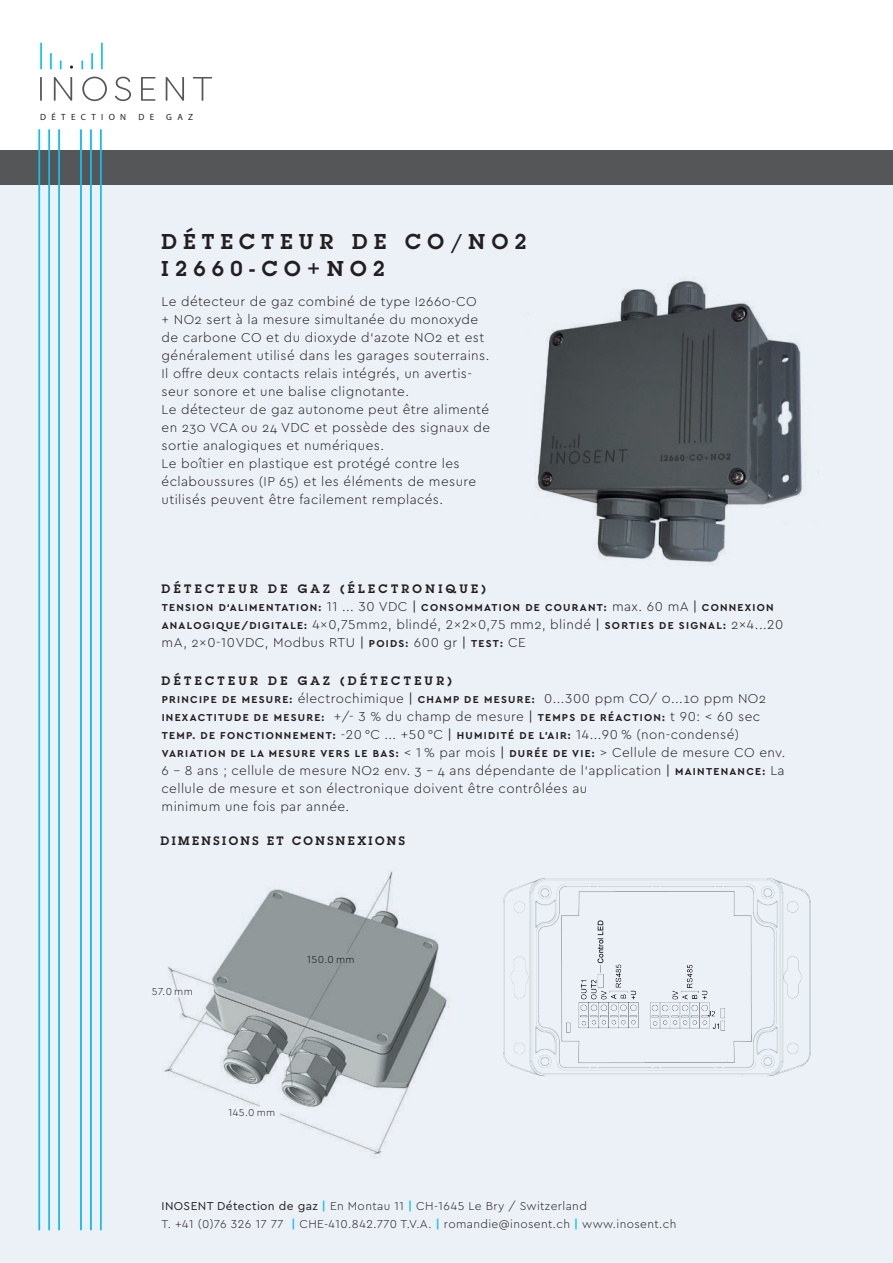
<style>
.page{position:relative;width:893px;height:1263px;background:#fff}
.page>*{position:absolute;margin:0;border:0;box-sizing:border-box;transform-origin:0 0}
.t1{font:600 21px/27px "Lubalin Graph";letter-spacing:.3em;color:#231f20}
.t2{font:300 13.5px/18px "Cera PRO";letter-spacing:.03em;color:#231f20}
.t3{font:300 12px/18px "Cera PRO";letter-spacing:.03em;color:#231f20}
.t4{font:600 12px "Lubalin Graph";letter-spacing:.28em;color:#231f20}
.t5{font:600 12px "Lubalin Graph";letter-spacing:.2em;color:#231f20}
.t6{font:700 10.5px/18px "Cera PRO";letter-spacing:.12em;color:#231f20}
.t7{font:300 10.5px "Cera PRO";letter-spacing:.045em;color:#231f20}
.t8{font:9px "Myriad Pro";letter-spacing:.59em;color:#231f20}
.s1{font-weight:300;font-size:13.5px}
.s2{font-weight:400;font-size:13.5px}
.s3{font-weight:700;font-size:10.5px}
.s4{font-weight:400}
.s5{font-weight:700;color:#15bef1}
</style>
<div class="page">
<div style="left:0;top:159px;width:893px;height:1104px;background:#ecf1f7"></div>
<div style="left:0;top:150px;width:893px;height:34px;background:#555657"></div>
<img style="left:535px;top:279px;width:284px;height:285px">
<hr style="left:39px;top:129px;width:1px;height:1101px;background:#15bef1">
<hr style="left:49px;top:129px;width:1px;height:1101px;background:#15bef1">
<hr style="left:58px;top:129px;width:2px;height:1101px;background:#15bef1">
<hr style="left:100px;top:129px;width:2px;height:1101px;background:#15bef1">
<hr style="left:90px;top:129px;width:2px;height:1101px;background:#15bef1">
<hr style="left:80px;top:129px;width:2px;height:1101px;background:#15bef1">
<img style="left:503px;top:879px;width:307px;height:197px">
<svg style="left:40px;top:77px;width:172px;height:24px"></svg>
<hr style="left:40px;top:43px;width:2px;height:26px;background:#15bef1">
<svg style="left:50px;top:53px;width:2px;height:16px"></svg>
<svg style="left:60px;top:60px;width:2px;height:9px"></svg>
<hr style="left:101px;top:43px;width:2px;height:26px;background:#15bef1">
<svg style="left:91px;top:53px;width:2px;height:16px"></svg>
<svg style="left:81px;top:60px;width:2px;height:9px"></svg>
<img style="left:164px;top:870px;width:285px;height:288px">
<p class="t8" style="left:40px;top:111px;width:88px">DÉTECTION</p>
<p class="t8" style="left:138px;top:111px;width:17px">D E</p>
<p class="t8" style="left:166px;top:111px;width:29px">GAZ</p>
<h1 class="t1" style="left:162px;top:228px;width:366px">DÉTECTEUR DE CO/NO2<br>I2660-CO+NO2</h1>
<p class="t2" style="left:162px;top:292px;width:330px">Le détecteur de gaz combiné de type I2660-CO<br>+ NO2 sert à la mesure simultanée du monoxyde de carbone CO et du dioxyde d‘azote NO2 et est généralement utilisé dans les garages souterrains.<br>Il offre deux contacts relais intégrés, un avertis&shy;seur sonore et une balise clignotante.<br>Le détecteur de gaz autonome peut être alimenté en 230 VCA ou 24 VDC et possède des signaux de sortie analogiques et numériques.<br>Le boîtier en plastique est protégé contre les éclaboussures (IP 65) et les éléments de mesure utilisés peuvent être facilement remplacés.</p>
<p class="t4" style="left:162px;top:581px;width:326px">DÉTECTEUR DE GAZ (ÉLECTRONIQUE)</p>
<p class="t6" style="left:162px;top:598px;width:614px">TENSION D‘ALIMENTATION: <span class="s1">11 ... 30 VDC</span> <span class="s2">|</span> CONSOMMATION DE COURANT: <span class="s1">max. 60 mA</span> <span class="s2">|</span> CONNEXION</p>
<p class="t2" style="left:162px;top:615px;width:623px"><span class="s3">ANALOGIQUE/DIGITALE:</span> 4×0,75mm2, blindé, 2×2×0,75 mm2, blindé <span class="s4">|</span> <span class="s3">SORTIES DE SIGNAL:</span> 2×4...20 mA, 2×0-10VDC, Modbus RTU <span class="s4">|</span> <span class="s3">POIDS:</span> 600 gr <span class="s4">|</span> <span class="s3">TEST:</span> CE</p>
<p class="t4" style="left:162px;top:672px;width:292px">DÉTECTEUR DE GAZ (DÉTECTEUR)</p>
<p class="t2" style="left:162px;top:688px;width:606px"><span class="s3">PRINCIPE DE MESURE:</span> électrochimique <span class="s4">|</span> <span class="s3">CHAMP DE MESURE:</span> 0...300 ppm CO/ 0...10 ppm NO2</p>
<p class="t6" style="left:162px;top:708px;width:625px">INEXACTITUDE DE MESURE: <span class="s1">+/- 3 % du champ de mesure</span> <span class="s2">|</span> TEMPS DE RÉACTION: <span class="s1">t 90: &lt; 60 sec<br></span>TEMP. DE FONCTIONNEMENT: <span class="s1">-20°C ... +50°C</span> <span class="s2">|</span> HUMIDITÉ DE L’AIR: <span class="s1">14...90% (non-condensé)<br></span>VARIATION DE LA MESURE VERS LE BAS: <span class="s1">&lt; 1% par mois</span> <span class="s2">|</span> DURÉE DE VIE: <span class="s1">&gt; Cellule de mesure CO env.</span></p>
<p class="t2" style="left:162px;top:760px;width:624px">6 – 8 ans ; cellule de mesure NO2 env. 3 – 4 ans dépendante de l‘application <span class="s4">|</span> <span class="s3">MAINTENANCE:</span> La cellule de mesure et son électronique doivent être contrôlées au<br>minimum une fois par année.</p>
<p class="t5" style="left:161px;top:833px;width:246px">DIMENSIONS ET CONSNEXIONS</p>
<p class="t7" style="left:152px;top:984px;width:42px">57.0 mm</p>
<p class="t7" style="left:307px;top:952px;width:49px">150.0 mm</p>
<p class="t7" style="left:228px;top:1106px;width:48px">145.0 mm</p>
<p class="t3" style="left:162px;top:1197px;width:516px"><span class="s4">INOSENT Détection de gaz</span> <span class="s5">|</span> En Montau 11 <span class="s5">|</span> CH-1645 Le Bry / Switzerland<br>T. +41 (0)76 326 17 77 <span class="s5">|</span> CHE-410.842.770 T.V.A. <span class="s5">|</span> romandie@inosent.ch <span class="s5">|</span> www.inosent.ch</p>
</div>
